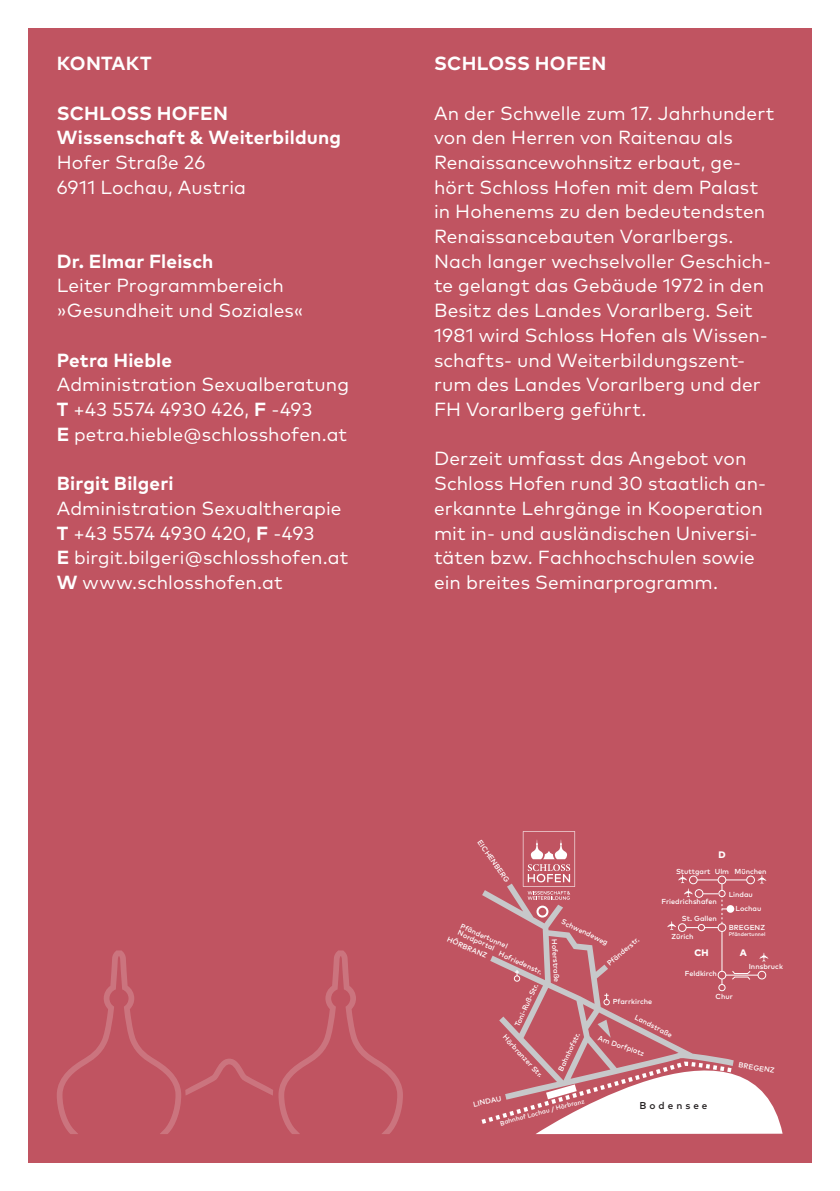
<style>
.page{position:relative;width:840px;height:1191px;background:#fff}
.page>*{position:absolute;margin:0;border:0;box-sizing:border-box;transform-origin:0 0}
.t1{font:19px/24.8px "Mark Pro";letter-spacing:.005em;color:#fff}
.t2{font:700 19px "Mark Pro";letter-spacing:.01em;color:#fff}
.t3{font:500 10px "Mark Pro";letter-spacing:.3em;color:#231f20}
.t4{font:800 9.4px "Mark Pro";color:#fff}
.t5{font:500 7.2px/7.2px "Mark Pro";color:#fff}
.t6{font:500 6.4px "Mark Pro";color:#fff}
.t7{font:500 5.2px "Mark Pro";color:#fff}
.s1{font-weight:700}
.s2{font-size:18.6px}
</style>
<div class="page">
<div style="left:28px;top:28px;width:783px;height:1134px;background:#c05461"></div>
<svg style="left:482px;top:883px;width:248px;height:110px"></svg>
<div style="left:536px;top:905px;width:12px;height:12px;border:2px solid #fff;border-radius:50%"></div>
<div style="left:513px;top:975px;width:7px;height:6px;border:1px solid #fff;border-radius:50%"></div>
<svg style="left:514px;top:970px;width:5px;height:6px"></svg>
<svg style="left:481px;top:993px;width:301px;height:141px"></svg>
<div style="left:746px;top:875px;width:8px;height:9px;border:1px solid #fff;border-radius:50%"></div>
<div style="left:717px;top:923px;width:8px;height:9px;border:1px solid #fff;border-radius:50%"></div>
<div style="left:677px;top:923px;width:9px;height:9px;border:1px solid #fff;border-radius:50%"></div>
<div style="left:697px;top:924px;width:7px;height:7px;border:1px solid #fff;border-radius:50%"></div>
<div style="left:717px;top:971px;width:8px;height:8px;border:1px solid #fff;border-radius:50%"></div>
<div style="left:718px;top:984px;width:7px;height:7px;border:1px solid #fff;border-radius:50%"></div>
<div style="left:757px;top:971px;width:8px;height:8px;border:1px solid #fff;border-radius:50%"></div>
<svg style="left:730px;top:971px;width:20px;height:9px"></svg>
<hr style="left:721px;top:931px;width:1px;height:40px;background:#fff">
<hr style="left:725px;top:974px;width:32px;height:1px;background:#fff">
<svg style="left:757px;top:875px;width:8px;height:8px"></svg>
<svg style="left:667px;top:874px;width:79px;height:56px"></svg>
<svg style="left:759px;top:953px;width:8px;height:8px"></svg>
<svg style="left:522px;top:831px;width:52px;height:68px"></svg>
<svg style="left:57px;top:950px;width:346px;height:184px"></svg>
<p class="t2" style="left:57px;top:49px;width:96px">KONTAKT</p>
<p class="t2" style="left:57px;top:98px;width:173px">SCHLOSS HOFEN</p>
<p class="t2" style="left:57px;top:123px;width:286px">Wissenschaft &amp; Weiterbildung</p>
<p class="t1" style="left:57px;top:148px;width:150px">Hofer Straße 26</p>
<p class="t1" style="left:57px;top:173px;width:191px">6911 Lochau, Austria</p>
<p class="t2" style="left:57px;top:247px;width:158px">Dr. Elmar Fleisch</p>
<p class="t1" style="left:57px;top:272px;width:228px">Leiter Programmbereich</p>
<p class="t1" style="left:57px;top:296px;width:248px">»Gesundheit und Soziales«</p>
<p class="t2" style="left:57px;top:345px;width:117px">Petra Hieble</p>
<p class="t1" style="left:57px;top:371px;width:293px">Administration Sexualberatung</p>
<p class="t1" style="left:57px;top:395px;width:257px"><span class="s1">T</span> +43 5574 4930 426, <span class="s1">F</span> -493</p>
<p class="t1" style="left:57px;top:420px;width:292px"><span class="s1">E</span> <span class="s2">petra.hieble</span>@schlosshofen.at</p>
<p class="t2" style="left:57px;top:469px;width:118px">Birgit Bilgeri</p>
<p class="t1" style="left:57px;top:494px;width:286px">Administration Sexualtherapie</p>
<p class="t1" style="left:57px;top:519px;width:259px"><span class="s1">T</span> +43 5574 4930 420, <span class="s1">F</span> -493</p>
<p class="t1" style="left:57px;top:543px;width:293px"><span class="s1">E</span> <span class="s2">birgit.bilgeri</span>@schlosshofen.at</p>
<p class="t1" style="left:57px;top:568px;width:227px"><span class="s1">W</span> www.schlosshofen.at</p>
<p class="t2" style="left:434px;top:49px;width:174px">SCHLOSS HOFEN</p>
<p class="t1" style="left:434px;top:99px;width:342px">An der Schwelle zum 17. Jahrhundert von den Herren von Raitenau als Renaissancewohnsitz erbaut, ge&shy;hört Schloss Hofen mit dem Palast in Hohenems zu den bedeutendsten Renaissancebauten Vorarlbergs.<br>Nach langer wechselvoller Geschich&shy;te gelangt das Gebäude 1972 in den Besitz des Landes Vorarlberg. Seit 1981 wird Schloss Hofen als Wissen&shy;schafts- und Weiterbildungszent&shy;rum des Landes Vorarlberg und der FH Vorarlberg geführt.</p>
<p class="t1" style="left:434px;top:445px;width:333px">Derzeit umfasst das Angebot von Schloss Hofen rund 30 staatlich an&shy;erkannte Lehrgänge in Kooperation mit in- und ausländischen Universi&shy;täten bzw. Fachhochschulen sowie ein breites Seminarprogramm.</p>
<p class="t5" style="left:482px;top:838px;width:52px;rotate:55deg">EIC HENBERG</p>
<p class="t5" style="left:462px;top:921px;width:52px;rotate:24deg">Pfändertunnel<br>Nordportal</p>
<p class="t5" style="left:563px;top:917px;width:51px;rotate:25deg">Schw endew eg</p>
<p class="t5" style="left:449px;top:935px;width:44px;rotate:23deg">HÖRBRANZ</p>
<p class="t5" style="left:605px;top:961px;width:41px;rotate:-41deg">Pfänderstr.</p>
<p class="t5" style="left:558px;top:938px;width:45px;rotate:87deg">Hoferstraße</p>
<p class="t5" style="left:500px;top:949px;width:48px;rotate:24deg">Hofriedenstr.</p>
<p class="t4" style="left:718px;top:847px;width:9px">D</p>
<p class="t5" style="left:714px;top:867px;width:53px">Ulm München</p>
<p class="t5" style="left:728px;top:890px;width:26px">Lindau</p>
<p class="t5" style="left:661px;top:897px;width:57px">Friedrichshafen</p>
<p class="t5" style="left:735px;top:904px;width:27px">Lochau</p>
<p class="t5" style="left:728px;top:923px;width:38px">BREGENZ</p>
<p class="t7" style="left:728px;top:930px;width:38px">Pfändertunnel</p>
<p class="t5" style="left:671px;top:932px;width:24px">Zürich</p>
<p class="t5" style="left:675px;top:867px;width:36px">Stuttgart</p>
<p class="t5" style="left:681px;top:914px;width:36px">St. Gallen</p>
<p class="t4" style="left:694px;top:945px;width:16px">CH</p>
<p class="t4" style="left:739px;top:945px;width:9px">A</p>
<p class="t5" style="left:684px;top:969px;width:34px">Feldkirch</p>
<p class="t5" style="left:748px;top:962px;width:36px">Innsbruck</p>
<p class="t5" style="left:512px;top:1024px;width:48px;rotate:-65deg">Toni-Ruß-Str.</p>
<p class="t5" style="left:507px;top:1033px;width:57px;rotate:47deg">Hörbranzer Str.</p>
<p class="t5" style="left:556px;top:1068px;width:43px;rotate:-64deg">Bahnhofstr.</p>
<p class="t5" style="left:612px;top:997px;width:41px">Pfarrkirche</p>
<p class="t5" style="left:636px;top:1013px;width:42px;rotate:26deg">Landstraße</p>
<p class="t5" style="left:599px;top:1033px;width:50px;rotate:19deg">Am Dorfplatz</p>
<p class="t5" style="left:715px;top:992px;width:19px">Chur</p>
<p class="t5" style="left:739px;top:1060px;width:38px;rotate:10deg">BREGENZ</p>
<p class="t5" style="left:472px;top:1100px;width:30px;rotate:-12deg">LINDAU</p>
<p class="t6" style="left:498px;top:1118px;width:89px;rotate:-15deg">Bahnhof Lochau / Hörbranz</p>
<p class="t3" style="left:639px;top:1098px;width:69px">Bodensee</p>
</div>
